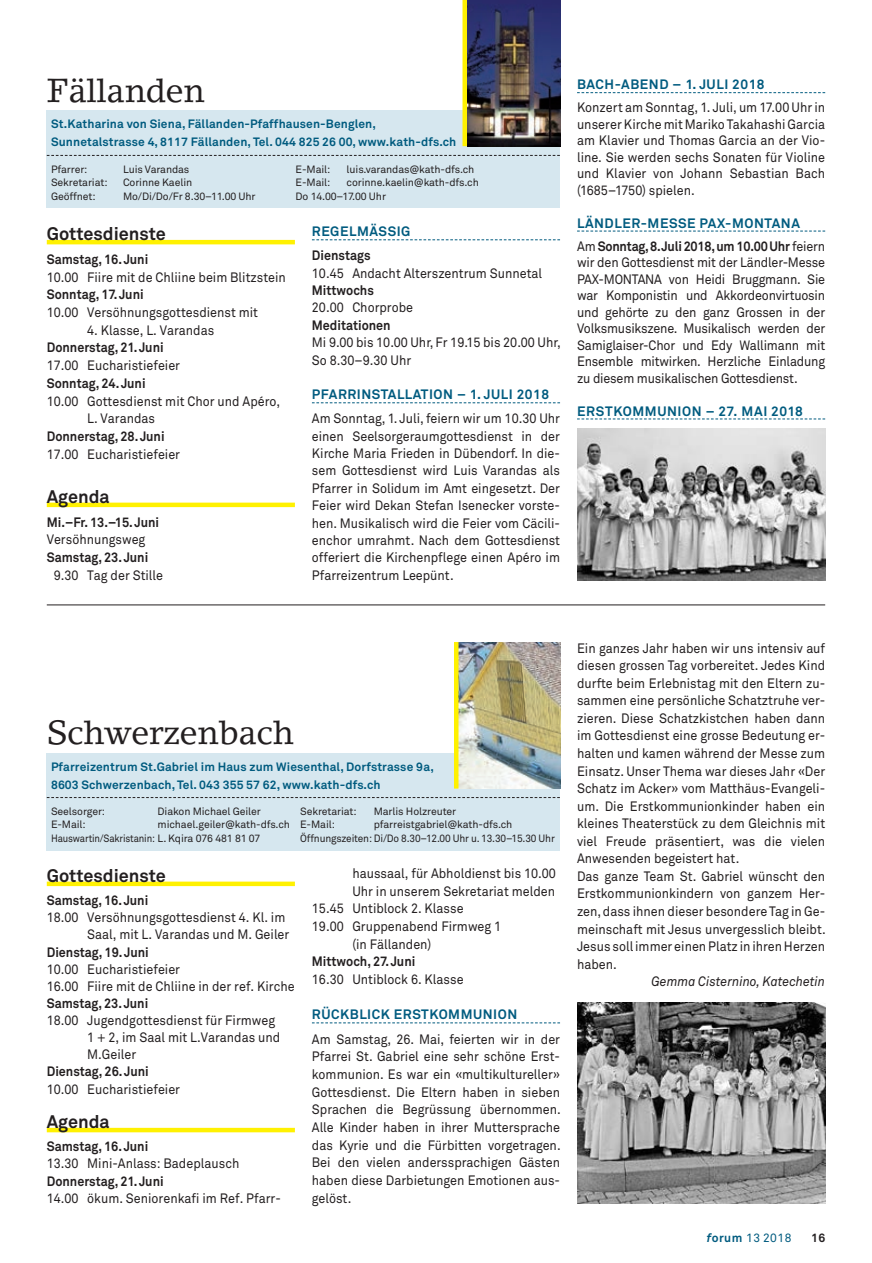
<style>
.page{position:relative;width:872px;height:1263px;background:#fff}
.page>*{position:absolute;margin:0;border:0;box-sizing:border-box;transform-origin:0 0}
.t1{font:33px "Lino Letter";letter-spacing:-.01em;color:#231f20}
.t2{font:700 18px "Akkurat Pro";color:#231f20}
.t3{font:13.5px/17.5px "Akkurat Pro";color:#231f20;scale:.93 1}
.t4{font:700 13.5px/23px "Akkurat Pro";color:#231f20;scale:.93 1}
.t5{font:700 13.5px "Akkurat Pro";letter-spacing:.04em;color:#005b7f}
.t6{font:italic 13.5px "Akkurat Pro";color:#231f20;scale:.93 1}
.t7{font:700 12px/18px "Akkurat Pro";letter-spacing:.01em;color:#005b7f}
.t8{font:12px "Akkurat Pro";letter-spacing:.04em;color:#005b7f}
.t9{font:700 12px "Akkurat Pro";color:#231f20}
.t10{font:10.5px/13.5px "Akkurat Pro";letter-spacing:-.01em;color:#231f20}
.s1{color:#005b7f}
.s2{font-weight:400}
.s3{font-weight:700;font-style:italic}
.s4{font-weight:700}
</style>
<div class="page">
<hr style="left:47px;top:240px;width:248px;height:4px;background:#fff101">
<hr style="left:47px;top:503px;width:248px;height:4px;background:#fff101">
<svg style="left:312px;top:239px;width:248px;height:1px"></svg>
<svg style="left:312px;top:402px;width:248px;height:1px"></svg>
<svg style="left:577px;top:92px;width:248px;height:1px"></svg>
<svg style="left:577px;top:231px;width:248px;height:1px"></svg>
<svg style="left:577px;top:418px;width:248px;height:1px"></svg>
<div style="left:47px;top:111px;width:513px;height:97px;background:#d6e7ef"></div>
<img style="left:467px;top:0;width:93px;height:146px">
<div style="left:462px;top:0;width:5px;height:146px;background:#fff101"></div>
<svg style="left:47px;top:155px;width:513px;height:1px"></svg>
<div style="left:47px;top:753px;width:513px;height:97px;background:#d6e7ef"></div>
<img style="left:458px;top:642px;width:102px;height:146px">
<hr style="left:454px;top:642px;width:4px;height:146px;background:#fff101">
<svg style="left:47px;top:797px;width:513px;height:1px"></svg>
<div style="left:47px;top:881px;width:248px;height:5px;background:#fff101"></div>
<hr style="left:47px;top:1128px;width:248px;height:4px;background:#fff101">
<svg style="left:312px;top:1022px;width:248px;height:1px"></svg>
<hr style="left:47px;top:604px;width:778px;height:1px;background:#231f20">
<img style="left:577px;top:428px;width:248px;height:152px">
<img style="left:577px;top:1002px;width:248px;height:201px">
<h1 class="t1" style="left:47px;top:70px;width:160px">Fällanden</h1>
<p class="t7" style="left:51px;top:115px;width:407px">St.Katharina von Siena, Fällanden-Pfaffhausen-Benglen,<br>Sunnetalstrasse 4, 8117 Fällanden, Tel. 044 825 26 00, www.kath-dfs.ch</p>
<p class="t10" style="left:51px;top:163px;width:38px">Pfarrer:</p>
<p class="t10" style="left:123px;top:163px;width:68px">Luis Varandas</p>
<p class="t10" style="left:296px;top:163px;width:36px">E-Mail:</p>
<p class="t10" style="left:347px;top:163px;width:129px">luis.varandas@kath-dfs.ch</p>
<p class="t10" style="left:51px;top:176px;width:58px">Sekretariat:</p>
<p class="t10" style="left:123px;top:176px;width:71px">Corinne Kaelin</p>
<p class="t10" style="left:296px;top:176px;width:36px">E-Mail:</p>
<p class="t10" style="left:347px;top:176px;width:134px">corinne.kaelin@kath-dfs.ch</p>
<p class="t10" style="left:51px;top:190px;width:46px">Geöffnet:</p>
<p class="t10" style="left:123px;top:190px;width:134px">Mo/Di/Do/Fr 8.30–11.00 Uhr</p>
<p class="t10" style="left:296px;top:190px;width:92px">Do 14.00–17.00 Uhr</p>
<h2 class="t2" style="left:47px;top:222px;width:121px">Gottesdienste</h2>
<p class="t4" style="left:47px;top:248px;width:111px">Samstag, 16. Juni</p>
<p class="t3" style="left:47px;top:269px;width:259px">10.00 Fiire mit de Chliine beim Blitzstein</p>
<p class="t4" style="left:47px;top:283px;width:106px">Sonntag, 17. Juni</p>
<p class="t3" style="left:47px;top:304px;width:229px">10.00 Versöhnungsgottesdienst mit</p>
<p class="t3" style="left:87px;top:322px;width:138px">4. Klasse, L. Varandas</p>
<p class="t4" style="left:47px;top:336px;width:127px">Donnerstag, 21. Juni</p>
<p class="t3" style="left:47px;top:357px;width:145px">17.00 Eucharistiefeier</p>
<p class="t4" style="left:47px;top:372px;width:108px">Sonntag, 24. Juni</p>
<p class="t3" style="left:87px;top:392px;width:209px;text-indent:-40px">10.00 Gottesdienst mit Chor und Apéro,<br>L. Varandas</p>
<p class="t4" style="left:47px;top:425px;width:128px">Donnerstag, 28. Juni</p>
<p class="t3" style="left:47px;top:446px;width:145px">17.00 Eucharistiefeier</p>
<h2 class="t2" style="left:47px;top:485px;width:64px">Agenda</h2>
<p class="t4" style="left:47px;top:511px;width:122px">Mi.–Fr. 13.–15. Juni</p>
<p class="t3" style="left:47px;top:531px;width:107px">Versöhnungsweg</p>
<p class="t4" style="left:47px;top:546px;width:111px">Samstag, 23. Juni</p>
<p class="t3" style="left:54px;top:567px;width:119px">9.30 Tag der Stille</p>
<p class="t5" style="left:312px;top:223px;width:100px">REGELMÄSSIG</p>
<p class="t4" style="left:312px;top:244px;width:65px">Dienstags</p>
<p class="t3" style="left:312px;top:264px;width:249px">10.45 Andacht Alterszentrum Sunnetal</p>
<p class="t4" style="left:312px;top:279px;width:68px">Mittwochs</p>
<p class="t3" style="left:312px;top:299px;width:110px">20.00 Chorprobe</p>
<p class="t4" style="left:312px;top:314px;width:86px">Meditationen</p>
<p class="t3" style="left:312px;top:334px;width:269px">Mi 9.00 bis 10.00 Uhr, Fr 19.15 bis 20.00 Uhr,<br>So 8.30–9.30 Uhr</p>
<p class="t5" style="left:312px;top:386px;width:239px">PFARRINSTALLATION – 1. JULI 2018</p>
<p class="t3" style="left:312px;top:410px;width:268px;text-align:justify">Am Sonntag, 1. Juli, feiern wir um 10.30 Uhr einen Seelsorgeraumgottesdienst in der Kirche Maria Frieden in Dübendorf. In die&shy;sem Gottesdienst wird Luis Varandas als Pfarrer in Solidum im Amt eingesetzt. Der Feier wird Dekan Stefan Isenecker vorste&shy;hen. Musikalisch wird die Feier vom Cäcili&shy;enchor umrahmt. Nach dem Gottesdienst offeriert die Kirchenpflege einen Apéro im Pfarreizentrum Leepünt.</p>
<p class="t5" style="left:577px;top:76px;width:189px">BACH-ABEND – 1. JULI 2018</p>
<p class="t3" style="left:577px;top:100px;width:268px;line-height:16.5px;text-align:justify">Konzert am Sonntag, 1. Juli, um 17.00 Uhr in unserer Kirche mit Mariko Takahashi Garcia am Klavier und Thomas Garcia an der Vio&shy;line. Sie werden sechs Sonaten für Violine und Klavier von Johann Sebastian Bach (1685–1750) spielen.</p>
<p class="t4" style="left:577px;top:212px;width:268px"><span class="s1">LÄNDLER-MESSE PAX-MONTANA<br></span><span class="s2">Am</span> Sonntag, 8. Juli 2018, um 10.00 Uhr <span class="s2">feiern</span></p>
<p class="t3" style="left:577px;top:254px;width:268px;line-height:16.5px;text-align:justify">wir den Gottesdienst mit der Ländler-Messe PAX-MONTANA von Heidi Bruggmann. Sie war Komponistin und Akkordeonvirtuosin und gehörte zu den ganz Grossen in der Volksmusikszene. Musikalisch werden der Samiglaiser-Chor und Edy Wallimann mit Ensemble mitwirken. Herzliche Einladung zu diesem musikalischen Gottesdienst.</p>
<p class="t5" style="left:577px;top:402px;width:227px">ERSTKOMMUNION – 27. MAI 2018</p>
<h1 class="t1" style="left:47px;top:713px;width:249px">Schwerzenbach</h1>
<p class="t7" style="left:51px;top:757px;width:384px">Pfarreizentrum St.Gabriel im Haus zum Wiesenthal, Dorfstrasse 9a,<br>8603 Schwerzenbach, Tel. 043 355 57 62, www.kath-dfs.ch</p>
<p class="t10" style="left:51px;top:805px;width:56px">Seelsorger:</p>
<p class="t10" style="left:158px;top:805px;width:105px">Diakon Michael Geiler</p>
<p class="t10" style="left:51px;top:818px;width:36px">E-Mail:</p>
<p class="t10" style="left:300px;top:805px;width:58px">Sekretariat:</p>
<p class="t10" style="left:374px;top:805px;width:84px">Marlis Holzreuter</p>
<p class="t10" style="left:300px;top:818px;width:36px">E-Mail:</p>
<p class="t10" style="left:51px;top:818px;width:240px;text-indent:107px">michael.geiler@kath-dfs.ch<br>Hauswartin/Sakristanin: L. Kqira 076 481 81 07</p>
<p class="t10" style="left:300px;top:818px;width:256px;text-indent:73px">pfarreistgabriel@kath-dfs.ch<br>Öffnungszeiten: Di/Do 8.30–12.00 Uhr u. 13.30–15.30 Uhr</p>
<h2 class="t2" style="left:47px;top:864px;width:121px">Gottesdienste</h2>
<p class="t4" style="left:47px;top:889px;width:111px">Samstag, 16. Juni</p>
<p class="t3" style="left:47px;top:909px;width:262px;line-height:17.1px;text-align:right">18.00 Versöhnungsgottesdienst 4. Kl. im<br>Saal, mit L. Varandas und M. Geiler</p>
<p class="t4" style="left:47px;top:940px;width:111px">Dienstag, 19. Juni</p>
<p class="t3" style="left:47px;top:961px;width:268px;line-height:17.1px">10.00 Eucharistiefeier<br>16.00 Fiire mit de Chliine in der ref. Kirche</p>
<p class="t4" style="left:47px;top:992px;width:111px">Samstag, 23. Juni</p>
<p class="t3" style="left:87px;top:1012px;width:209px;line-height:17.1px;text-indent:-40px">18.00 Jugendgottesdienst für Firmweg<br>1 + 2, im Saal mit L.Varandas und<br>M.Geiler</p>
<p class="t4" style="left:47px;top:1060px;width:111px">Dienstag, 26. Juni</p>
<p class="t3" style="left:47px;top:1080px;width:145px">10.00 Eucharistiefeier</p>
<h2 class="t2" style="left:47px;top:1110px;width:64px">Agenda</h2>
<p class="t4" style="left:47px;top:1135px;width:111px">Samstag, 16. Juni</p>
<p class="t3" style="left:47px;top:1155px;width:209px">13.30 Mini-Anlass: Badeplausch</p>
<p class="t4" style="left:47px;top:1169px;width:127px">Donnerstag, 21. Juni</p>
<p class="t3" style="left:47px;top:1189px;width:253px">14.00 ökum. Seniorenkafi im Ref. Pfarr-</p>
<p class="t3" style="left:352px;top:865px;width:220px">haussaal, für Abholdienst bis 10.00</p>
<p class="t3" style="left:352px;top:883px;width:219px">Uhr in unserem Sekretariat melden</p>
<p class="t3" style="left:312px;top:900px;width:165px">15.45 Untiblock 2. Klasse</p>
<p class="t3" style="left:312px;top:918px;width:205px">19.00 Gruppenabend Firmweg 1</p>
<p class="t3" style="left:352px;top:936px;width:87px">(in Fällanden)</p>
<p class="t4" style="left:312px;top:950px;width:113px">Mittwoch, 27. Juni</p>
<p class="t3" style="left:312px;top:971px;width:165px">16.30 Untiblock 6. Klasse</p>
<p class="t5" style="left:312px;top:1006px;width:207px">RÜCKBLICK ERSTKOMMUNION</p>
<p class="t3" style="left:312px;top:1030px;width:269px;text-align:justify">Am Samstag, 26. Mai, feierten wir in der Pfarrei St. Gabriel eine sehr schöne Erst&shy;kommunion. Es war ein «multikultureller» Gottesdienst. Die Eltern haben in sieben Sprachen die Begrüssung übernommen.<br>Alle Kinder haben in ihrer Muttersprache das Kyrie und die Fürbitten vorgetragen.<br>Bei den vielen anderssprachigen Gästen haben diese Darbietungen Emotionen aus&shy;gelöst.</p>
<p class="t3" style="left:577px;top:640px;width:269px">Ein ganzes Jahr haben wir uns intensiv auf diesen grossen Tag vorbereitet. Jedes Kind durfte beim Erlebnistag mit den Eltern zu&shy;sammen eine persönliche Schatztruhe ver&shy;zieren. Diese Schatzkistchen haben dann im Gottesdienst eine grosse Bedeutung er&shy;halten und kamen während der Messe zum Einsatz. Unser Thema war dieses Jahr «Der Schatz im Acker» vom Matthäus-Evangeli&shy;um. Die Erstkommunionkinder haben ein kleines Theaterstück zu dem Gleichnis mit viel Freude präsentiert, was die vielen Anwesenden begeistert hat.<br>Das ganze Team St. Gabriel wünscht den Erstkommunionkindern von ganzem Her&shy;zen, dass ihnen dieser besondere Tag in Ge&shy;meinschaft mit Jesus unvergesslich bleibt.<br>Jesus soll immer einen Platz in ihren Herzen haben.</p>
<p class="t6" style="left:651px;top:973px;width:188px">Gemma Cisternino, Katechetin</p>
<p class="t8" style="left:707px;top:1231px;width:86px"><span class="s3">f</span><span class="s4">orum</span> 13 2018</p>
<p class="t9" style="left:811px;top:1231px;width:16px">16</p>
</div>
